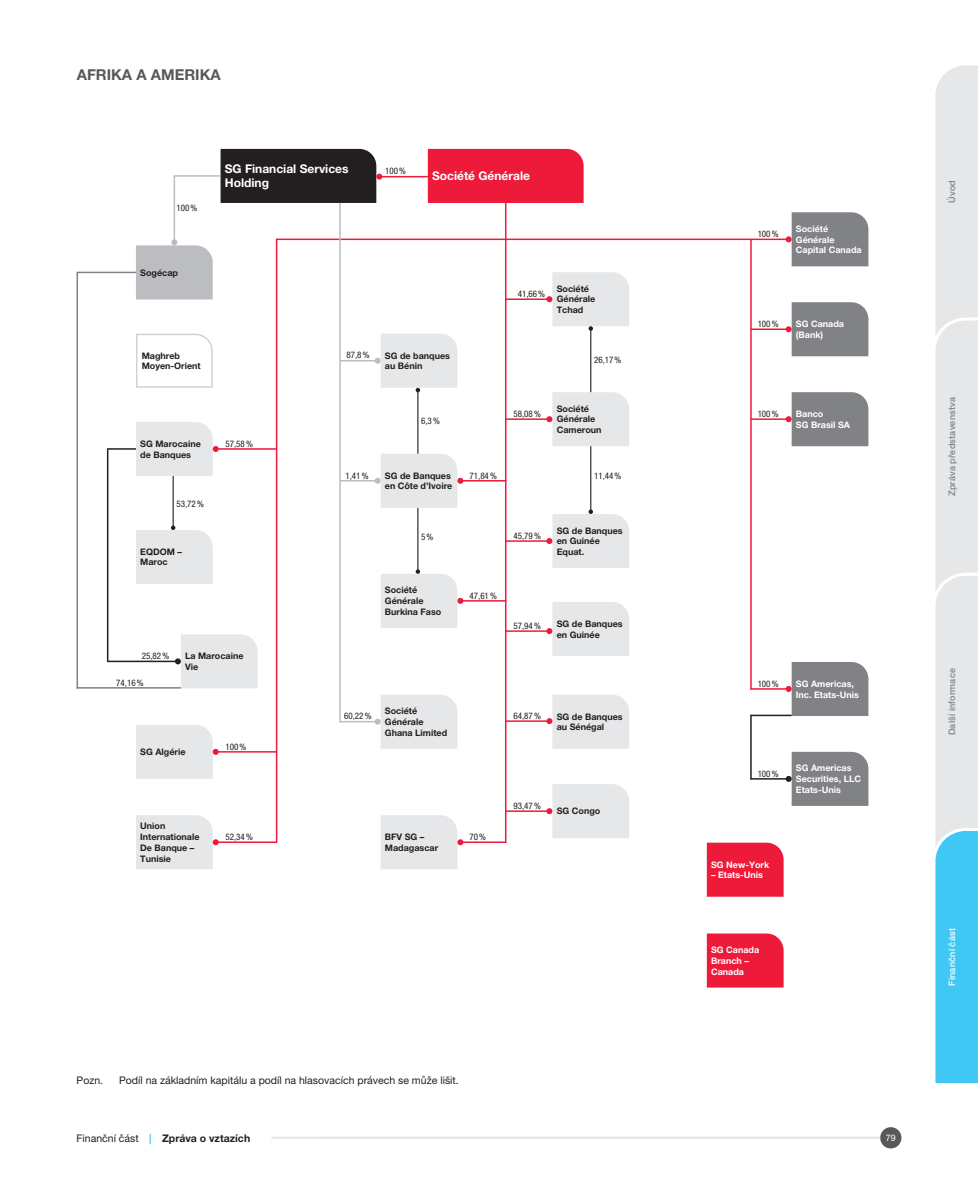
<style>
.page{position:relative;width:978px;height:1191px;background:#fff}
.page>*{position:absolute;margin:0;border:0;box-sizing:border-box;transform-origin:0 0}
.t1{font:700 15px "Helvetica Neue LT Pro";color:#57585a}
.t2{font:700 12px/14.4px "Helvetica Neue LT Pro";color:#fff}
.t3{font:10.5px "Helvetica Neue LT Pro";color:#231f20}
.t4{font:700 10.5px "Helvetica Neue LT Pro";color:#231f20}
.t5{font:700 9px/10.8px "Helvetica Neue LT Pro";color:#231f20}
.t6{font:700 9px/10.8px "Helvetica Neue LT Pro";color:#fff}
.t7{font:condensed 9px "Helvetica Neue LT Pro";color:#231f20}
.t8{font:500 9px "Helvetica Neue LT Pro";letter-spacing:.025em;color:#808285}
.t9{font:500 9px "Helvetica Neue LT Pro";letter-spacing:.025em;color:#fff}
.t10{font:9px "Helvetica Neue LT Pro";color:#fff}
.s1{font-weight:400}
.s2{color:#40c7f4}
</style>
<div class="page">
<div style="left:707px;top:842px;width:77px;height:54px;background:#ed1a3a"></div>
<div style="left:707px;top:933px;width:77px;height:54px;background:#ed1a3a"></div>
<svg style="left:136px;top:333px;width:77px;height:55px"></svg>
<div style="left:428px;top:149px;width:156px;height:54px;background:#ed1a3a"></div>
<hr style="left:379px;top:176px;width:49px;height:1px;background:#ed1a3a">
<div style="left:221px;top:149px;width:161px;height:54px;background:#231f20"></div>
<hr style="left:340px;top:360px;width:38px;height:1px;background:#bcbdc0">
<hr style="left:174px;top:175px;width:47px;height:2px;background:#bcbdc0">
<hr style="left:77px;top:272px;width:59px;height:1px;background:#808285">
<hr style="left:77px;top:687px;width:104px;height:1px;background:#808285">
<hr style="left:506px;top:298px;width:43px;height:2px;background:#ed1a3a">
<hr style="left:750px;top:328px;width:39px;height:2px;background:#ed1a3a">
<svg style="left:786px;top:302px;width:82px;height:54px;background:#8a8b8e"></svg>
<hr style="left:750px;top:418px;width:39px;height:2px;background:#ed1a3a">
<svg style="left:786px;top:392px;width:82px;height:54px;background:#8a8b8e"></svg>
<hr style="left:750px;top:688px;width:39px;height:1px;background:#ed1a3a">
<svg style="left:786px;top:662px;width:82px;height:54px;background:#898a8d"></svg>
<hr style="left:750px;top:778px;width:39px;height:1px;background:#231f20">
<svg style="left:786px;top:752px;width:82px;height:54px;background:#898a8d"></svg>
<hr style="left:750px;top:714px;width:42px;height:2px;background:#231f20">
<hr style="left:276px;top:238px;width:513px;height:2px;background:#ed1a3a">
<svg style="left:786px;top:212px;width:82px;height:54px;background:#8a8b8e"></svg>
<hr style="left:506px;top:418px;width:43px;height:2px;background:#ed1a3a">
<svg style="left:546px;top:392px;width:83px;height:54px;background:#e8e7e9"></svg>
<hr style="left:460px;top:480px;width:46px;height:1px;background:#ed1a3a">
<hr style="left:216px;top:448px;width:61px;height:2px;background:#ed1a3a">
<svg style="left:136px;top:422px;width:83px;height:54px;background:#e8e7e9"></svg>
<hr style="left:216px;top:751px;width:61px;height:1px;background:#ed1a3a">
<svg style="left:136px;top:725px;width:83px;height:54px;background:#e8e7e9"></svg>
<hr style="left:216px;top:841px;width:61px;height:2px;background:#ed1a3a">
<svg style="left:136px;top:815px;width:83px;height:54px;background:#e8e7e9"></svg>
<hr style="left:460px;top:600px;width:46px;height:1px;background:#ed1a3a">
<hr style="left:506px;top:540px;width:43px;height:2px;background:#ed1a3a">
<hr style="left:506px;top:630px;width:43px;height:2px;background:#ed1a3a">
<svg style="left:546px;top:602px;width:83px;height:54px;background:#e8e7e9"></svg>
<hr style="left:506px;top:720px;width:43px;height:2px;background:#ed1a3a">
<svg style="left:546px;top:695px;width:83px;height:53px;background:#e8e7e9"></svg>
<hr style="left:340px;top:480px;width:38px;height:1px;background:#bcbdc0">
<svg style="left:375px;top:454px;width:88px;height:54px;background:#e9e8ea"></svg>
<hr style="left:107px;top:660px;width:71px;height:2px;background:#231f20">
<svg style="left:175px;top:634px;width:83px;height:54px;background:#e6e7e9"></svg>
<hr style="left:107px;top:448px;width:29px;height:2px;background:#231f20">
<hr style="left:339px;top:721px;width:39px;height:1px;background:#bcbdc0">
<svg style="left:375px;top:695px;width:82px;height:53px;background:#e7e8ea"></svg>
<hr style="left:339px;top:203px;width:2px;height:519px;background:#bcbdc0">
<hr style="left:107px;top:449px;width:1px;height:212px;background:#231f20">
<hr style="left:276px;top:239px;width:1px;height:604px;background:#ed1a3a">
<hr style="left:77px;top:272px;width:1px;height:416px;background:#808285">
<hr style="left:174px;top:176px;width:1px;height:66px;background:#bcbdc0">
<svg style="left:136px;top:239px;width:77px;height:60px;background:#c3c4c7"></svg>
<hr style="left:505px;top:203px;width:1px;height:640px;background:#ed1a3a">
<hr style="left:750px;top:239px;width:2px;height:450px;background:#ed1a3a">
<hr style="left:750px;top:715px;width:2px;height:64px;background:#231f20">
<hr style="left:590px;top:446px;width:1px;height:66px;background:#231f20">
<svg style="left:546px;top:509px;width:83px;height:59px"></svg>
<hr style="left:590px;top:328px;width:1px;height:64px;background:#231f20">
<svg style="left:546px;top:272px;width:83px;height:59px"></svg>
<hr style="left:417px;top:390px;width:1px;height:64px;background:#231f20">
<svg style="left:375px;top:334px;width:82px;height:58px;background:#e8e9eb"></svg>
<hr style="left:417px;top:508px;width:1px;height:63px;background:#231f20">
<svg style="left:381px;top:569px;width:82px;height:59px"></svg>
<hr style="left:173px;top:476px;width:1px;height:52px;background:#231f20">
<svg style="left:136px;top:525px;width:77px;height:59px;background:#e7e8ea"></svg>
<hr style="left:506px;top:810px;width:43px;height:2px;background:#ed1a3a">
<svg style="left:546px;top:784px;width:83px;height:54px;background:#e8e7e9"></svg>
<hr style="left:460px;top:841px;width:46px;height:2px;background:#ed1a3a">
<svg style="left:381px;top:815px;width:82px;height:54px;background:#e8e7e9"></svg>
<div style="left:880px;top:1127px;width:21px;height:21px;background:#57585a;border-radius:50%"></div>
<svg style="left:935px;top:65px;width:43px;height:1019px;background:#bedfec"></svg>
<hr style="left:271px;top:1136px;width:609px;height:3px;background:#e6e7e9">
<h1 class="t1" style="left:77px;top:65px;width:146px">AFRIKA A AMERIKA</h1>
<p class="t7" style="left:176px;top:202px;width:22px">100%</p>
<h2 class="t2" style="left:225px;top:161px;width:125px">SG Financial Services<br>Holding</h2>
<p class="t7" style="left:385px;top:166px;width:22px">100%</p>
<h2 class="t2" style="left:432px;top:168px;width:99px">Société Générale</h2>
<p class="t5" style="left:140px;top:267px;width:39px">Sogécap</p>
<p class="t5" style="left:142px;top:350px;width:60px">Maghreb<br>Moyen-Orient</p>
<p class="t5" style="left:140px;top:438px;width:62px">SG Marocaine de Banques</p>
<p class="t7" style="left:176px;top:499px;width:29px">53,72%</p>
<p class="t5" style="left:140px;top:547px;width:43px;line-height:9.8px">EQDOM –<br>Maroc</p>
<p class="t7" style="left:225px;top:438px;width:29px">57,58%</p>
<p class="t7" style="left:142px;top:651px;width:29px">25,82%</p>
<p class="t7" style="left:116px;top:677px;width:29px">74,16%</p>
<p class="t5" style="left:185px;top:650px;width:60px">La Marocaine<br>Vie</p>
<p class="t5" style="left:140px;top:746px;width:47px">SG Algérie</p>
<p class="t5" style="left:140px;top:820px;width:61px">Union<br>Internationale<br>De Banque –<br>Tunisie</p>
<p class="t7" style="left:225px;top:741px;width:22px">100%</p>
<p class="t7" style="left:225px;top:831px;width:29px">52,34%</p>
<p class="t7" style="left:346px;top:350px;width:25px">87,8%</p>
<p class="t5" style="left:385px;top:350px;width:67px">SG de banques au Bénin</p>
<p class="t7" style="left:421px;top:416px;width:20px">6,3%</p>
<p class="t7" style="left:345px;top:470px;width:25px">1,41%</p>
<p class="t5" style="left:385px;top:470px;width:69px">SG de Banques en Côte d’Ivoire</p>
<p class="t7" style="left:421px;top:532px;width:14px">5%</p>
<p class="t5" style="left:385px;top:584px;width:58px">Société<br>Générale<br>Burkina Faso</p>
<p class="t7" style="left:470px;top:470px;width:29px">71,84%</p>
<p class="t7" style="left:518px;top:288px;width:29px">41,66%</p>
<p class="t5" style="left:557px;top:283px;width:40px">Société<br>Générale<br>Tchad</p>
<p class="t7" style="left:513px;top:408px;width:29px">58,08%</p>
<p class="t7" style="left:594px;top:354px;width:29px">26,17%</p>
<p class="t5" style="left:557px;top:403px;width:46px">Société<br>Générale<br>Cameroun</p>
<p class="t7" style="left:594px;top:470px;width:29px">11,44%</p>
<p class="t7" style="left:470px;top:590px;width:29px">47,61%</p>
<p class="t7" style="left:513px;top:530px;width:29px">45,79%</p>
<p class="t5" style="left:557px;top:524px;width:68px">SG de Banques en Guinée<br>Equat.</p>
<p class="t7" style="left:513px;top:620px;width:29px">57,94%</p>
<p class="t5" style="left:557px;top:618px;width:68px">SG de Banques en Guinée</p>
<p class="t7" style="left:344px;top:711px;width:29px">60,22%</p>
<p class="t5" style="left:385px;top:705px;width:64px">Société<br>Générale<br>Ghana Limited</p>
<p class="t5" style="left:557px;top:710px;width:68px">SG de Banques au Sénégal</p>
<p class="t7" style="left:513px;top:710px;width:29px">64,87%</p>
<p class="t5" style="left:385px;top:831px;width:55px">BFV SG –<br>Madagascar</p>
<p class="t7" style="left:470px;top:831px;width:18px">70%</p>
<p class="t7" style="left:513px;top:800px;width:29px">93,47%</p>
<p class="t5" style="left:557px;top:805px;width:45px">SG Congo</p>
<p class="t3" style="left:77px;top:1074px;width:28px">Pozn.</p>
<p class="t3" style="left:119px;top:1074px;width:341px">Podíl na základním kapitálu a podíl na hlasovacích právech se může lišit.</p>
<p class="t4" style="left:77px;top:1131px;width:175px"><span class="s1">Finanční část</span> <span class="s2">|</span> Zpráva o vztazích</p>
<p class="t8" style="left:947px;top:203px;width:24px;rotate:-90deg">Úvod</p>
<p class="t7" style="left:758px;top:229px;width:22px">100%</p>
<p class="t6" style="left:796px;top:223px;width:67px">Société<br>Générale<br>Capital Canada</p>
<p class="t7" style="left:758px;top:318px;width:22px">100%</p>
<p class="t6" style="left:796px;top:318px;width:50px">SG Canada (Bank)</p>
<p class="t7" style="left:758px;top:408px;width:22px">100%</p>
<p class="t6" style="left:796px;top:408px;width:56px">Banco<br>SG Brasil SA</p>
<p class="t8" style="left:947px;top:496px;width:101px;rotate:-90deg">Zpráva představenstva</p>
<p class="t7" style="left:758px;top:678px;width:22px">100%</p>
<p class="t6" style="left:796px;top:678px;width:65px">SG Americas,<br>Inc. Etats-Unis</p>
<p class="t7" style="left:758px;top:768px;width:22px">100%</p>
<p class="t6" style="left:796px;top:762px;width:67px">SG Americas<br>Securities, LLC<br>Etats-Unis</p>
<p class="t6" style="left:711px;top:858px;width:60px">SG New-York</p>
<p class="t6" style="left:711px;top:869px;width:53px">– Etats-Unis</p>
<p class="t6" style="left:711px;top:944px;width:50px">SG Canada<br>Branch –<br>Canada</p>
<p class="t8" style="left:947px;top:735px;width:69px;rotate:-90deg">Další informace</p>
<p class="t9" style="left:947px;top:986px;width:59px;rotate:-90deg">Finanční část</p>
<p class="t10" style="left:886px;top:1132px;width:12px">79</p>
</div>
